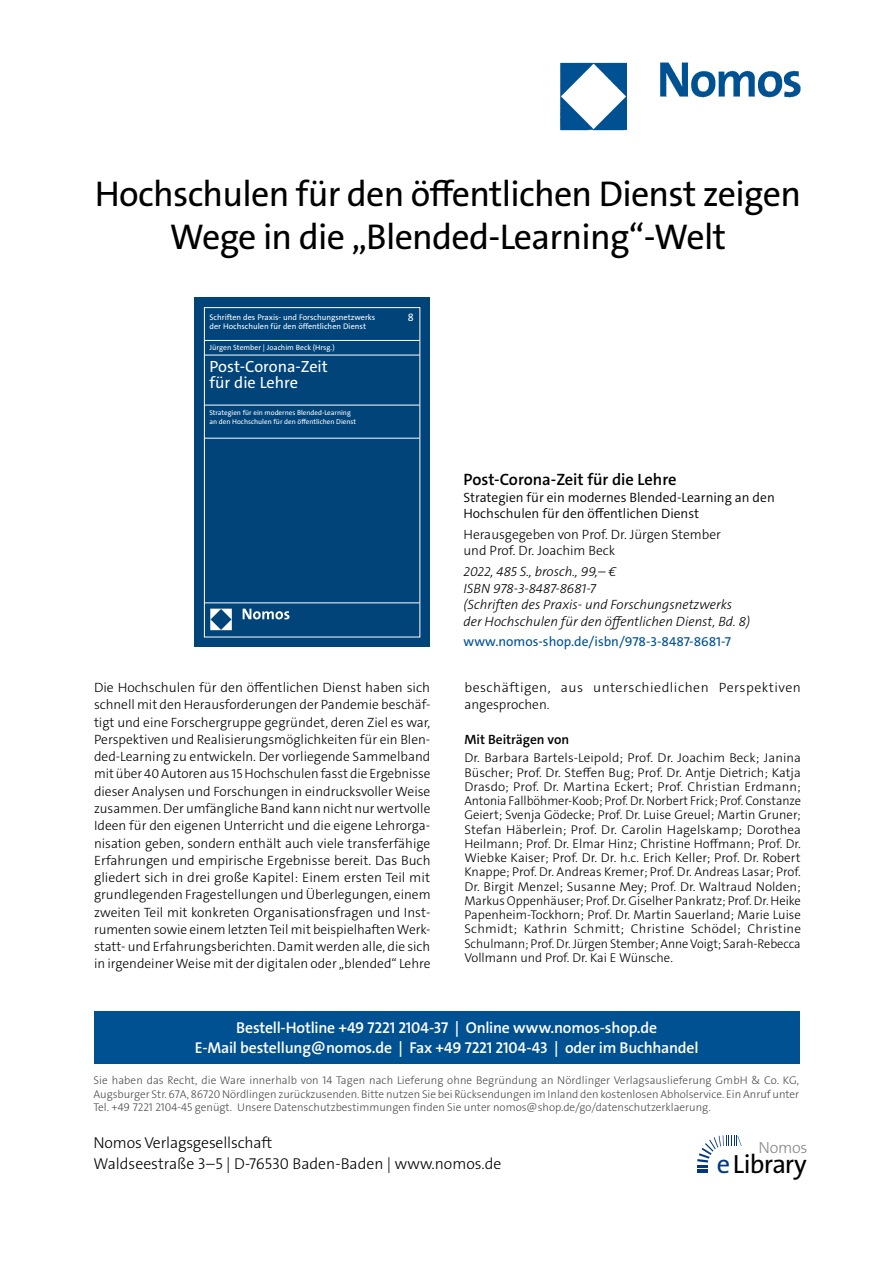
<style>
.page{position:relative;width:893px;height:1263px;background:#fff}
.page>*{position:absolute;margin:0;border:0;box-sizing:border-box;transform-origin:0 0}
.t1{font:36px/43.5px "The Sans Os F";letter-spacing:-.02em;color:#000;text-align:center}
.t2{font:26.4px "The Sans Os F";letter-spacing:-.03em;color:#000}
.t3{font:600 16.5px "The Sans C5";color:#000}
.t4{font:16.35px/16.4px "The Sans C5";color:#fff}
.t5{font:300 16.2px "The Sans Os F";letter-spacing:-.02em;color:#87888a}
.t6{font:600 15.75px/21px "The Sans Os F";letter-spacing:-.01em;color:#fff;text-align:center}
.t7{font:300 15.75px/21px "The Sans Os F";color:#000}
.t8{font:300 13.5px/17.2px "The Sans C5";color:#000}
.t9{font:italic 300 13.5px/16.5px "The Sans C5";color:#000}
.t10{font:300 13.5px/16.5px "The Sans C5";color:#000}
.t11{font:300 13.5px/17.2px "The Sans C5";letter-spacing:.035em;color:#000}
.t12{font:13.5px "The Sans C5";color:#005192}
.t13{font:600 13.5px "The Sans C5";color:#000}
.t14{font:300 12.75px/14.2px "The Sans C5";letter-spacing:-.005em;color:#000;text-align:justify}
.t15{font:300 11.25px/13.5px "The Sans Os F";color:#4b4b4d;text-align:justify}
.t16{font:10.8px "The Sans C5";color:#fff}
.t17{font:8.1px/9.8px "The Sans C5";color:#fff}
.t18{font:7.65px "The Sans C5";color:#fff}
.t19{font:7.05px/8.4px "The Sans C5";color:#fff}
.s1{color:#003882}
</style>
<div class="page">
<img style="left:559px;top:62px;width:242px;height:69px">
<div style="left:94px;top:1011px;width:705px;height:52px;background:#005192"></div>
<svg style="left:697px;top:1135px;width:45px;height:38px"></svg>
<div style="left:194px;top:297px;width:236px;height:349px;background:#00447a"></div>
<div style="left:204px;top:307px;width:216px;height:330px;border:1px solid #fff"></div>
<hr style="left:204px;top:340px;width:216px;height:1px;background:#fff">
<hr style="left:204px;top:405px;width:216px;height:1px;background:#fff">
<hr style="left:204px;top:438px;width:216px;height:1px;background:#fff">
<hr style="left:204px;top:603px;width:216px;height:1px;background:#fff">
<svg style="left:243px;top:609px;width:47px;height:10px"></svg>
<svg style="left:210px;top:609px;width:22px;height:21px"></svg>
<hr style="left:204px;top:355px;width:216px;height:1px;background:#fff">
<h1 class="t1" style="left:95px;top:175px;width:708px">Hochschulen für den öffentlichen Dienst zeigen<br>Wege in die „Blended-Learning“-Welt</h1>
<p class="t17" style="left:209px;top:312px;width:167px">Schriften des Praxis- und Forschungsnetzwerks der Hochschulen für den öffentlichen Dienst</p>
<p class="t16" style="left:408px;top:311px;width:7px">8</p>
<p class="t18" style="left:209px;top:342px;width:127px">Jürgen Stember | Joachim Beck (Hrsg.)</p>
<p class="t4" style="left:209px;top:358px;width:120px">Post-Corona-Zeit für die Lehre</p>
<p class="t19" style="left:209px;top:409px;width:148px">Strategien für ein modernes Blended-Learning an den Hochschulen für den öffentlichen Dienst</p>
<p class="t3" style="left:463px;top:469px;width:215px">Post-Corona-Zeit für die Lehre</p>
<p class="t10" style="left:463px;top:489px;width:313px">Strategien für ein modernes Blended-Learning an den<br>Hochschulen für den öffentlichen Dienst</p>
<p class="t8" style="left:463px;top:526px;width:259px;line-height:16.5px">Herausgegeben von Prof. Dr. Jürgen Stember und Prof. Dr. Joachim Beck</p>
<p class="t9" style="left:463px;top:563px;width:288px">2022, 485 S., brosch., 99,– €<br>ISBN 978-3-8487-8681-7<br>(Schriften des Praxis- und Forschungsnetzwerks der Hochschulen für den öffentlichen Dienst, Bd. 8)</p>
<p class="t12" style="left:463px;top:633px;width:269px">www.nomos-shop.de/isbn/978-3-8487-8681-7</p>
<p class="t8" style="left:94px;top:679px;width:338px;text-align:justify">Die Hochschulen für den öffentlichen Dienst haben sich schnell mit den Herausforderungen der Pandemie beschäf&shy;tigt und eine Forschergruppe gegründet, deren Ziel es war, Perspektiven und Realisierungsmöglichkeiten für ein Blen&shy;ded-Learning zu entwickeln. Der vorliegende Sammelband mit über 40 Autoren aus 15 Hochschulen fasst die Ergebnisse dieser Analysen und Forschungen in eindrucksvoller Weise zusammen. Der umfängliche Band kann nicht nur wertvolle Ideen für den eigenen Unterricht und die eigene Lehrorga&shy;nisation geben, sondern enthält auch viele transferfähige Erfahrungen und empirische Ergebnisse bereit. Das Buch gliedert sich in drei große Kapitel: Einem ersten Teil mit grundlegenden Fragestellungen und Überlegungen, einem zweiten Teil mit konkreten Organisationsfragen und Inst&shy;rumenten sowie einem letzten Teil mit beispielhaften Werk&shy;statt- und Erfahrungsberichten. Damit werden alle, die sich in irgendeiner Weise mit der digitalen oder „blended“ Lehre</p>
<p class="t11" style="left:464px;top:679px;width:338px">beschäftigen, aus unterschiedlichen Perspektiven angesprochen.</p>
<p class="t13" style="left:464px;top:730px;width:106px">Mit Beiträgen von</p>
<p class="t14" style="left:464px;top:751px;width:338px">Dr. Barbara Bartels-Leipold; Prof. Dr. Joachim Beck; Janina Büscher; Prof. Dr. Steffen Bug; Prof. Dr. Antje Dietrich; Katja Drasdo; Prof. Dr. Martina Eckert; Prof. Christian Erdmann; Antonia Fallböhmer-Koob; Prof. Dr. Norbert Frick; Prof. Constanze Geiert; Svenja Gödecke; Prof. Dr. Luise Greuel; Martin Gruner; Stefan Häberlein; Prof. Dr. Carolin Hagelskamp; Dorothea Heilmann; Prof. Dr. Elmar Hinz; Christine Hoffmann; Prof. Dr.<br>Wiebke Kaiser; Prof. Dr. Dr. h.c. Erich Keller; Prof. Dr. Robert Knappe; Prof. Dr. Andreas Kremer; Prof. Dr. Andreas Lasar; Prof.<br>Dr. Birgit Menzel; Susanne Mey; Prof. Dr. Waltraud Nolden; Markus Oppenhäuser; Prof. Dr. Giselher Pankratz; Prof. Dr. Heike Papenheim-Tockhorn; Prof. Dr. Martin Sauerland; Marie Luise Schmidt; Kathrin Schmitt; Christine Schödel; Christine Schulmann; Prof. Dr. Jürgen Stember; Anne Voigt; Sarah-Rebecca Vollmann und Prof. Dr. Kai E Wünsche.</p>
<p class="t6" style="left:195px;top:1017px;width:505px">Bestell-Hotline +49 7221 2104-37 | Online www.nomos-shop.de<br>E-Mail bestellung@nomos.de | Fax +49 7221 2104-43 | oder im Buchhandel</p>
<p class="t15" style="left:94px;top:1074px;width:707px">Sie haben das Recht, die Ware innerhalb von 14 Tagen nach Lieferung ohne Begründung an Nördlinger Verlagsauslieferung GmbH &amp; Co. KG, Augsburger Str. 67A, 86720 Nördlingen zurückzusenden. Bitte nutzen Sie bei Rücksendungen im Inland den kostenlosen Abholservice. Ein Anruf unter Tel. +49 7221 2104-45 genügt. Unsere Datenschutzbestimmungen finden Sie unter nomos@shop.de/go/datenschutzerklaerung.</p>
<p class="t7" style="left:94px;top:1133px;width:409px">Nomos Verlagsgesellschaft<br>Waldseestraße 3–5 | D-76530 Baden-Baden | www.nomos.de</p>
<p class="t5" style="left:758px;top:1137px;width:51px">Nomos</p>
<h2 class="t2" style="left:717px;top:1153px;width:91px"><span class="s1">e</span>Library</h2>
</div>
